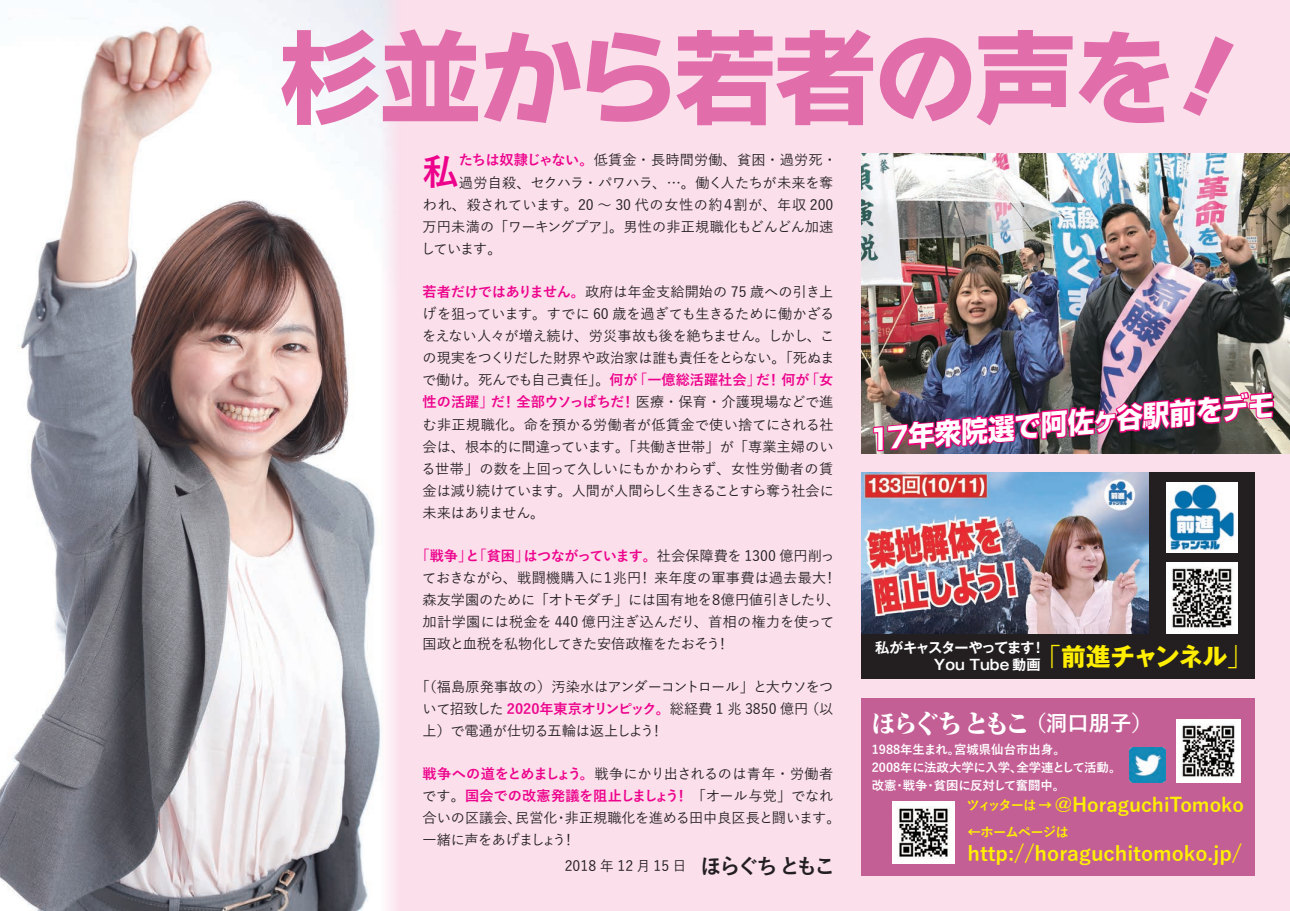
<style>
.page{position:relative;width:1290px;height:911px;background:#fff}
.page>*{position:absolute;margin:0;border:0;box-sizing:border-box;transform-origin:0 0}
.t1{font:700 100.12px "Shin Go Pr 6";color:#e16eab}
.t2{font:700 36.38px "Yu Gothic";color:#ed028c}
.t3{font:700 28.38px "Shin Go Pr 6";color:#fff;scale:.94 1}
.t4{font:700 24.75px "Gothic MB101 Pr 5";letter-spacing:-.04em;color:#ffee01}
.t5{font:800 expanded 24.75px "Ryumin Pr 5";letter-spacing:-.13em;color:#fff}
.t6{font:700 21.25px "Yu Gothic";letter-spacing:-.135em;color:#231f20}
.t7{font:700 21.25px "Yu Gothic";color:#fff}
.t8{font:700 20.38px "Yu Gothic";color:#fff101}
.t9{font:700 19.5px "Yu Gothic";color:#fff101}
.t10{font:500 14.12px/22.1px "Yu Gothic";letter-spacing:-.005em;color:#231f20;text-align:justify}
.t11{font:500 14.12px/22.1px "Yu Gothic";letter-spacing:-.04em;color:#231f20;text-align:right}
.t12{font:500 14.12px "Yu Gothic";letter-spacing:.015em;color:#231f20}
.t13{font:700 14.12px "Yu Gothic";color:#ed028c}
.t14{font:500 14.12px "Yu Gothic";letter-spacing:-.035em;color:#231f20}
.t15{font:700 14.12px "Gothic MB101 Pr 5 De";letter-spacing:-.07em;color:#fff}
.t16{font:700 14.12px "Yu Gothic";letter-spacing:-.055em;color:#ed028c}
.t17{font:500 14.12px "Yu Gothic";letter-spacing:-.05em;color:#231f20}
.t18{font:700 14.12px "Gothic MB101 Pr 5 De";color:#fff}
.t19{font:700 14.12px "Gothic MB101 Pr 5 De";letter-spacing:-.035em;color:#fff}
.t20{font:700 13.25px/27px "Yu Gothic";letter-spacing:-.075em;color:#fff101}
.t21{font:700 12.38px/17.8px "Yu Gothic";color:#fff}
.t22{font:700 12.38px "Yu Gothic";letter-spacing:-.055em;color:#fff}
.s1{font-family:"Wanpaku GN Std"}
.s2{font-weight:700;color:#ed028c}
.s3{font-weight:300}
.s4{font-family:"Koz Go Std"}
.s5{font-size:19.5px}
</style>
<div class="page">
<div style="left:379px;top:0;width:911px;height:911px;background:#fbdfeb"></div>
<img style="left:0;top:0;width:394px;height:911px">
<img style="left:861px;top:153px;width:429px;height:300px">
<img style="left:872px;top:283px;width:403px;height:234px">
<div style="left:861px;top:698px;width:393px;height:177px;background:#c45f95"></div>
<img style="left:1177px;top:719px;width:63px;height:63px">
<img style="left:1130px;top:747px;width:35px;height:35px">
<div style="left:861px;top:472px;width:393px;height:207px;background:#231f20"></div>
<img style="left:1166px;top:563px;width:71px;height:71px">
<img style="left:1166px;top:483px;width:71px;height:69px">
<img style="left:861px;top:472px;width:288px;height:162px">
<img style="left:892px;top:801px;width:62px;height:62px">
<h1 class="t1" style="left:280px;top:-2px;width:897px">杉並<span class="s1">から</span>若者<span class="s1">の</span>声<span class="s1">を</span></h1>
<p class="t12" style="left:459px;top:147px;width:380px"><span class="s2">たちは奴隷じゃない。</span>低賃金・長時間労働、貧困・過労死・</p>
<h2 class="t2" style="left:423px;top:151px;width:38px">私</h2>
<p class="t10" style="left:421px;top:169px;width:414px;text-indent:38px">過労自殺、セクハラ・パワハラ、…。働く人たちが未来を奪われ、殺されています。20 ～ 30 代の女性の約４割が、年収 200万円未満の「ワーキングプア」。男性の非正規職化もどんどん加速しています。</p>
<p class="t10" style="left:422px;top:278px;width:414px"><span class="s2">若者だけではありません。</span>政府は年金支給開始の 75 歳への引き上げを狙っています。すでに 60 歳を過ぎても生きるために働かざるをえない人々が増え続け、労災事故も後を絶ちません。しかし、この現実をつくりだした財界や政治家は誰も責任をとらない。「死ぬま</p>
<p class="t13" style="left:805px;top:372px;width:30px">「女</p>
<p class="t13" style="left:633px;top:372px;width:178px">「一億総活躍社会」！何が</p>
<p class="t10" style="left:621px;top:367px;width:214px;text-indent:-199px">で働け。死んでも自己責任」。<span class="s2">何が<br>！</span>医療・保育・介護現場などで進</p>
<p class="t13" style="left:756px;top:372px;width:16px">だ</p>
<p class="t16" style="left:501px;top:394px;width:124px">！全部ウソっぱちだ</p>
<p class="t13" style="left:423px;top:394px;width:73px">性の活躍」</p>
<p class="t10" style="left:421px;top:411px;width:414px">む非正規職化。命を預かる労働者が低賃金で使い捨てにされる社会は、根本的に間違っています。「共働き世帯」が「専業主婦のいる世帯」の数を上回って久しいにもかかわらず、女性労働者の賃金は減り続けています。人間が人間らしく生きることすら奪う社会に未来はありません。</p>
<p class="t10" style="left:523px;top:542px;width:313px"><span class="s2">はつながっています。</span>社会保障費を 1300 億円削っ</p>
<p class="t13" style="left:491px;top:394px;width:16px">だ</p>
<p class="t13" style="left:415px;top:547px;width:115px">「戦争 「と」 貧困」</p>
<p class="t12" style="left:638px;top:564px;width:190px">！来年度の軍事費は過去最大</p>
<p class="t10" style="left:422px;top:564px;width:183px">ておきながら、戦闘機購入に</p>
<p class="t10" style="left:613px;top:564px;width:30px">兆円</p>
<p class="t10" style="left:823px;top:564px;width:16px">!</p>
<p class="t10" style="left:601px;top:564px;width:16px">１</p>
<p class="t10" style="left:423px;top:587px;width:291px">森友学園のために「オトモダチ」には国有地を</p>
<p class="t10" style="left:423px;top:609px;width:413px">加計学園には税金を 440 億円注ぎ込んだり、首相の権力を使って</p>
<p class="t10" style="left:715px;top:631px;width:16px">!</p>
<p class="t17" style="left:721px;top:586px;width:121px">億円値引きしたり、</p>
<p class="t10" style="left:709px;top:587px;width:16px">８</p>
<p class="t14" style="left:423px;top:631px;width:299px">国政と血税を私物化してきた安倍政権をたおそう</p>
<p class="t11" style="left:415px;top:673px;width:419px">「（福島原発事故の）汚染水はアンダーコントロール」と大ウソをつ（以</p>
<p class="t10" style="left:649px;top:696px;width:161px;text-indent:-227px">いて招致した <span class="s2">2020年東京オリンピック。</span>総経費 1 兆 3850 億円!</p>
<p class="t10" style="left:423px;top:718px;width:233px">上）で電通が仕切る五輪は返上しよう</p>
<p class="t10" style="left:423px;top:760px;width:412px;text-align:right"><span class="s2">戦争への道をとめましょう。</span>戦争にかり出されるのは青年･労働者<span class="s2">！　</span>「オール与党」でなれ</p>
<p class="t10" style="left:565px;top:782px;width:277px;text-indent:-143px">です。<span class="s2">国会での改憲発議を阻止しましょう<br></span>非正規職化を進める田中良区長と闘います。</p>
<p class="t10" style="left:423px;top:805px;width:101px">合いの区議会、</p>
<p class="t10" style="left:515px;top:805px;width:44px">民営化</p>
<p class="t10" style="left:554px;top:805px;width:16px">・</p>
<p class="t11" style="left:423px;top:827px;width:145px">一緒に声をあげましょう</p>
<p class="t10" style="left:561px;top:827px;width:16px">!</p>
<h3 class="t6" style="left:700px;top:853px;width:137px">ほらぐちともこ</h3>
<p class="t10" style="left:565px;top:852px;width:137px">2018 年 12 月 15 日　</p>
<h3 class="t3" style="left:866px;top:418px;width:435px;rotate:-5deg">17年衆院選で阿佐ヶ谷駅前をデモ</h3>
<p class="t15" style="left:875px;top:635px;width:161px">私がキャスターやってます</p>
<h3 class="t4" style="left:1036px;top:635px;width:217px"><span class="s3">「</span>前進チャンネル<span class="s3">「</span></h3>
<p class="t19" style="left:1031px;top:635px;width:16px">!</p>
<p class="t18" style="left:934px;top:653px;width:108px">You Tube 動画</p>
<h3 class="t5" style="left:871px;top:703px;width:161px">ほらぐちともこ</h3>
<p class="t21" style="left:954px;top:741px;width:113px">宮城県仙台市出身。</p>
<h3 class="t7" style="left:1025px;top:711px;width:129px">（洞口朋子(</h3>
<p class="t21" style="left:872px;top:741px;width:90px">1988年生まれ。</p>
<p class="t22" style="left:1016px;top:760px;width:106px">全学連として活動。</p>
<p class="t21" style="left:934px;top:759px;width:133px;text-indent:-62px">2008年に法政大学に入学、<br>貧困に反対して奮闘中。</p>
<p class="t21" style="left:903px;top:776px;width:26px">戦争</p>
<p class="t21" style="left:872px;top:776px;width:26px">改憲</p>
<p class="t21" style="left:893px;top:776px;width:14px">・</p>
<p class="t21" style="left:924px;top:776px;width:14px">・</p>
<p class="t20" style="left:966px;top:791px;width:107px">ツィッターは <span class="s4">→</span> <span class="s5">@ </span><span class="s4">←</span>ホームページは</p>
<h3 class="t8" style="left:967px;top:841px;width:276px">http://horaguchitomoko j p. /</h3>
<h3 class="t9" style="left:1072px;top:794px;width:173px">HoraguchiTomoko</h3>
</div>
